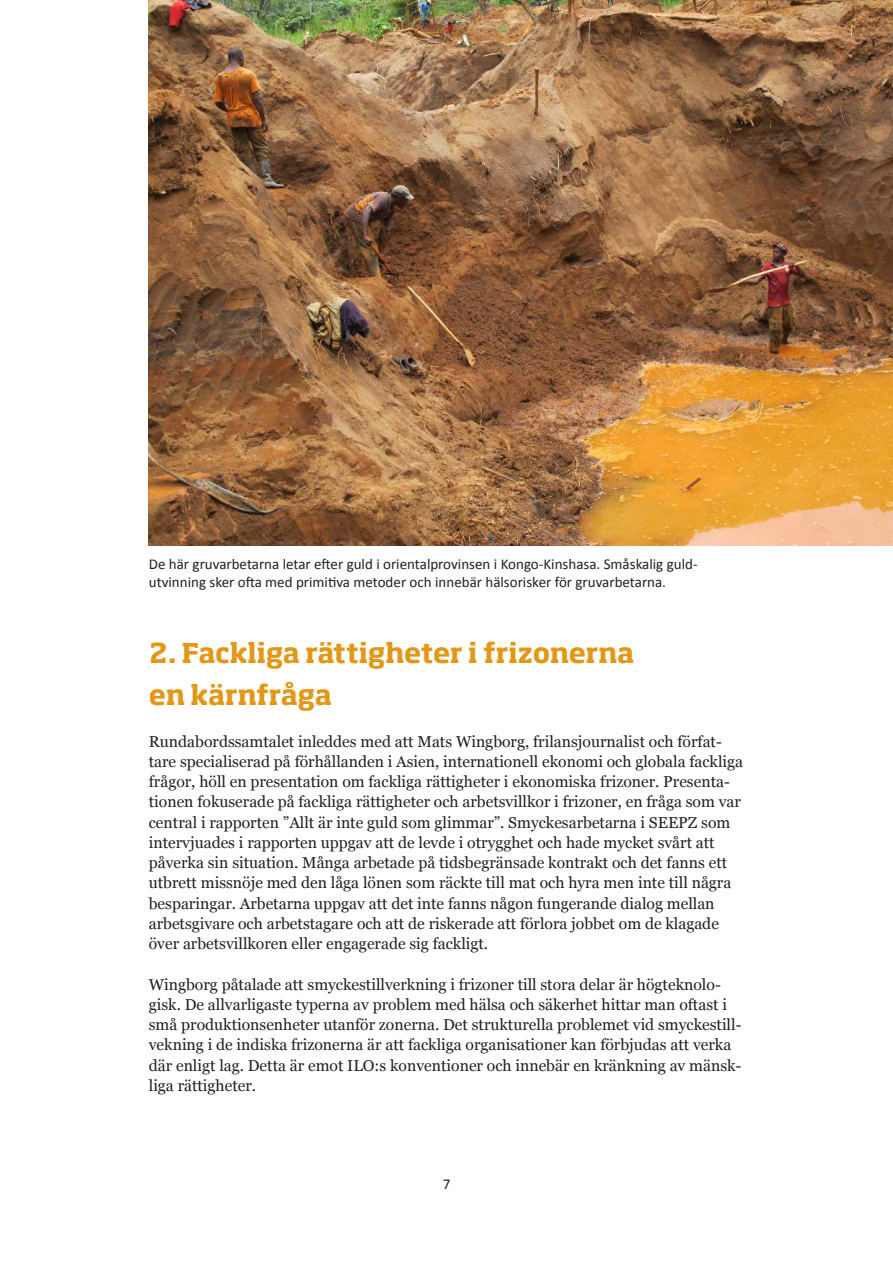
<style>
.page{position:relative;width:893px;height:1263px;background:#fff}
.page>*{position:absolute;margin:0;border:0;box-sizing:border-box;transform-origin:0 0}
.t1{font:700 27px/42px "Soho Std";letter-spacing:-.005em;color:#e29717}
.t2{font:15.75px/20.2px "Georgia";color:#221f1f}
.t3{font:15px/18px "Calibri";color:#221f1f}
</style>
<div class="page">
<img style="left:149px;top:0;width:744px;height:545px">
<p class="t3" style="left:149px;top:555px;width:550px">De här gruvarbetarna letar efter guld i orientalprovinsen i Kongo-Kinshasa. Småskalig guld&shy;utvinning sker ofta med primitiva metoder och innebär hälsorisker för gruvarbetarna.</p>
<h1 class="t1" style="left:149px;top:633px;width:487px">2. Fackliga rättigheter i frizonerna en kärnfråga</h1>
<p class="t2" style="left:149px;top:731px;width:596px">Rundabordssamtalet inleddes med att Mats Wingborg, frilansjournalist och förfat&shy;tare specialiserad på förhållanden i Asien, internationell ekonomi och globala fackliga frågor, höll en presentation om fackliga rättigheter i ekonomiska frizoner. Presenta&shy;tionen fokuserade på fackliga rättigheter och arbetsvillkor i frizoner, en fråga som var central i rapporten ”Allt är inte guld som glimmar”. Smyckesarbetarna i SEEPZ som intervjuades i rapporten uppgav att de levde i otrygghet och hade mycket svårt att påverka sin situation. Många arbetade på tidsbegränsade kontrakt och det fanns ett utbrett missnöje med den låga lönen som räckte till mat och hyra men inte till några besparingar. Arbetarna uppgav att det inte fanns någon fungerande dialog mellan arbetsgivare och arbetstagare och att de riskerade att förlora jobbet om de klagade över arbetsvillkoren eller engagerade sig fackligt.</p>
<p class="t2" style="left:149px;top:974px;width:594px">Wingborg påtalade att smyckestillverkning i frizoner till stora delar är högteknolo&shy;gisk. De allvarligaste typerna av problem med hälsa och säkerhet hittar man oftast i små produktionsenheter utanför zonerna. Det strukturella problemet vid smyckestill&shy;vekning i de indiska frizonerna är att fackliga organisationer kan förbjudas att verka där enligt lag. Detta är emot ILO:s konventioner och innebär en kränkning av mänsk&shy;liga rättigheter.</p>
<p class="t3" style="left:443px;top:1175px;width:9px">7</p>
</div>
